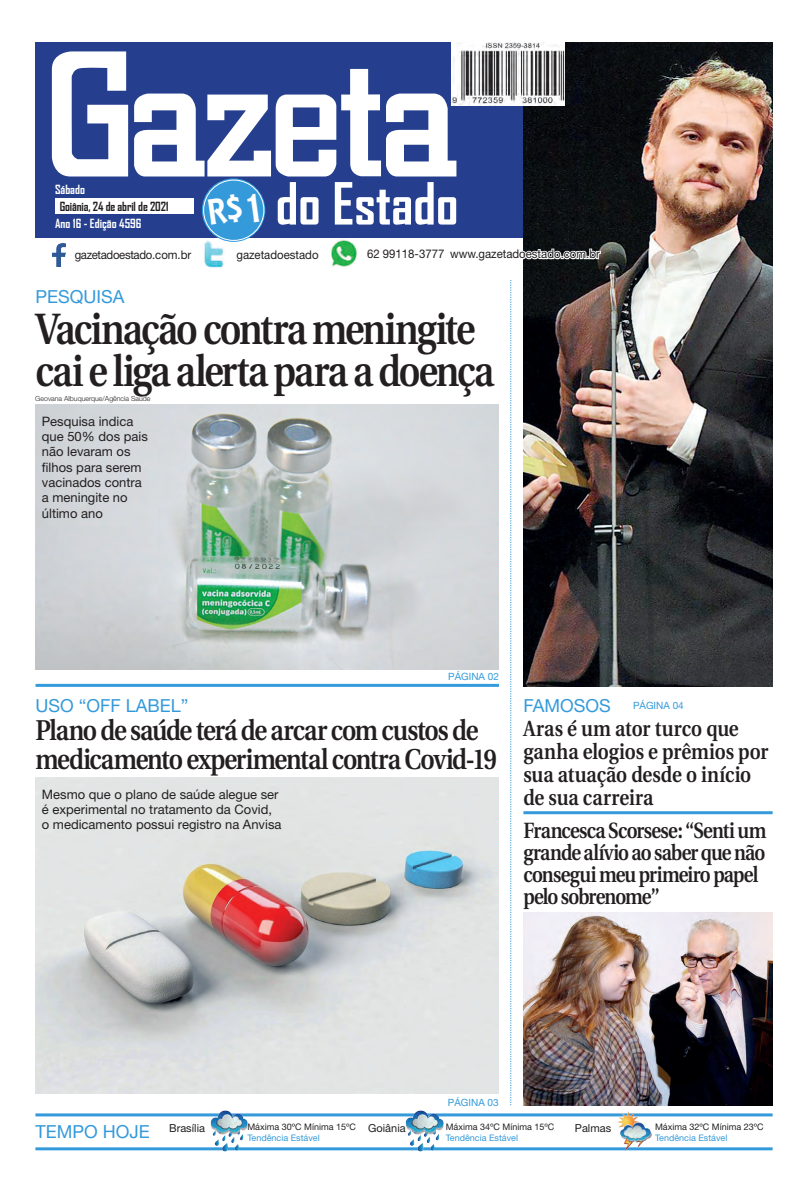
<style>
.page{position:relative;width:808px;height:1191px;background:#fff}
.page>*{position:absolute;margin:0;border:0;box-sizing:border-box;transform-origin:0 0}
.t1{font:700 55.6px "Agency FB";color:#fff}
.Manchete{font:600 43.8px/42px "Utopia";letter-spacing:-.05em;color:#231f20;scale:.85 1}
.Manchete-2{font:600 28.6px/29px "Utopia";letter-spacing:-.05em;color:#231f20;scale:.86 1}
.Manchete-3{font:600 22px/22px "Utopia";letter-spacing:-.045em;color:#231f20;scale:.85 1}
.Manchete-4{font:600 22px/23px "Utopia";letter-spacing:-.02em;color:#231f20;scale:.86 1}
.Retranca{font:18px "Helvetica Neue";color:#349ada}
.Legenda{font:13px/15.3px "Helvetica Neue";color:#231f20}
.t2{font:700 12.1px "Agency FB";letter-spacing:-.01em;color:#231f20}
.t3{font:700 12.1px "Agency FB";color:#fff}
.t4{font:12px "Helvetica Neue";color:#231f20;scale:.95 1}
.t5{font:12px "Helvetica Neue";letter-spacing:-.03em;color:#231f20;scale:.95 1}
.Legenda-2{font:11px "Helvetica Neue";color:#231f20}
.Retranca-2{font:10px "Helvetica Neue";color:#349ada}
.Legenda-3{font:9px "Helvetica Neue";color:#231f20}
.Legenda-4{font:9px "Helvetica Neue";color:#349ada}
.Crédito_Fotógrafo{font:300 7px "Helvetica Neue";color:#231f20}
</style>
<div class="page">
<img style="left:35px;top:777px;width:464px;height:316px">
<img style="left:36px;top:404px;width:463px;height:265px">
<div style="left:35px;top:43px;width:737px;height:195px;background:#253f8e"></div>
<svg style="left:511px;top:280px;width:1px;height:825px"></svg>
<svg style="left:52px;top:51px;width:76px;height:125px"></svg>
<svg style="left:134px;top:69px;width:322px;height:107px"></svg>
<div style="left:55px;top:198px;width:138px;height:16px;background:#fff"></div>
<svg style="left:202px;top:178px;width:63px;height:64px"></svg>
<div style="left:203px;top:180px;width:61px;height:61px;border:1px solid #fff;border-radius:50%"></div>
<img style="left:52px;top:243px;width:13px;height:23px">
<img style="left:203px;top:240px;width:22px;height:29px">
<img style="left:330px;top:239px;width:28px;height:28px">
<hr style="left:36px;top:684px;width:463px;height:3px;background:#349ada">
<hr style="left:35px;top:1113px;width:738px;height:3px;background:#349ada">
<hr style="left:35px;top:1147px;width:738px;height:3px;background:#349ada">
<img style="left:616px;top:1111px;width:35px;height:40px">
<img style="left:210px;top:1110px;width:37px;height:41px">
<img style="left:406px;top:1110px;width:37px;height:41px">
<hr style="left:523px;top:811px;width:250px;height:3px;background:#349ada">
<img style="left:523px;top:42px;width:250px;height:645px">
<img style="left:523px;top:913px;width:249px;height:192px">
<img style="left:452px;top:43px;width:113px;height:63px">
<svg style="left:523px;top:236px;width:79px;height:38px"></svg>
<div style="left:208px;top:194px;width:51px;height:31px;background:#349ada"></div>
<p class="t3" style="left:55px;top:182px;width:31px">Sábado</p>
<p class="t2" style="left:60px;top:199px;width:110px">Goiânia, 24 de abril de 2021</p>
<p class="t3" style="left:55px;top:216px;width:88px">Ano 16 - Edição 4596</p>
<p class="t1" style="left:276px;top:169px;width:184px">do Estado</p>
<p class="t4" style="left:450px;top:247px;width:159px">www.gazetadoestado.com.br</p>
<p class="t5" style="left:75px;top:247px;width:124px">gazetadoestado.com.br</p>
<p class="t4" style="left:236px;top:247px;width:88px">gazetadoestado</p>
<p class="t4" style="left:367px;top:247px;width:83px">62 99118-3777</p>
<p class="Retranca" style="left:35px;top:286px;width:90px">PESQUISA</p>
<p class="Manchete" style="left:35px;top:308px;width:541px">Vacinação contra meningite cai e liga alerta para a doença</p>
<p class="Crédito_Fotógrafo" style="left:35px;top:394px;width:117px">Geovana Albuquerque/Agência Saúde</p>
<p class="Legenda" style="left:42px;top:413px;width:107px">Pesquisa indica que 50% dos pais não levaram os filhos para serem vacinados contra a meningite no último ano</p>
<p class="Retranca-2" style="left:448px;top:671px;width:52px">PÁGINA 02</p>
<p class="Retranca" style="left:35px;top:695px;width:155px">USO “OFF LABEL”</p>
<p class="Manchete-2" style="left:35px;top:716px;width:538px">Plano de saúde terá de arcar com custos de medicamento experimental contra Covid-19</p>
<p class="Legenda" style="left:42px;top:786px;width:241px">Mesmo que o plano de saúde alegue ser é experimental no tratamento da Covid, o medicamento possui registro na Anvisa</p>
<p class="Retranca" style="left:523px;top:695px;width:89px">FAMOSOS</p>
<p class="Retranca-2" style="left:633px;top:699px;width:52px">PÁGINA 04</p>
<p class="Manchete-4" style="left:523px;top:717px;width:287px">Aras é um ator turco que ganha elogios e prêmios por sua atuação desde o início de sua carreira</p>
<p class="Manchete-3" style="left:523px;top:819px;width:287px">Francesca Scorsese: “Senti um grande alívio ao saber que não consegui meu primeiro papel pelo sobrenome”</p>
<p class="Retranca-2" style="left:448px;top:1096px;width:52px">PÁGINA 03</p>
<p class="Retranca" style="left:35px;top:1120px;width:116px">TEMPO HOJE</p>
<p class="Legenda-2" style="left:169px;top:1121px;width:37px">Brasília</p>
<p class="Legenda-3" style="left:247px;top:1121px;width:110px">Máxima 30ºC Mínima 15ºC</p>
<p class="Legenda-2" style="left:368px;top:1121px;width:39px">Goiânia</p>
<p class="Legenda-2" style="left:575px;top:1121px;width:38px">Palmas</p>
<p class="Legenda-4" style="left:247px;top:1132px;width:74px">Tendência Estável</p>
<p class="Legenda-3" style="left:446px;top:1121px;width:110px">Máxima 34ºC Mínima 15ºC</p>
<p class="Legenda-4" style="left:446px;top:1132px;width:74px">Tendência Estável</p>
<p class="Legenda-3" style="left:655px;top:1121px;width:110px">Máxima 32ºC Mínima 23ºC</p>
<p class="Legenda-4" style="left:655px;top:1132px;width:74px">Tendência Estável</p>
</div>
